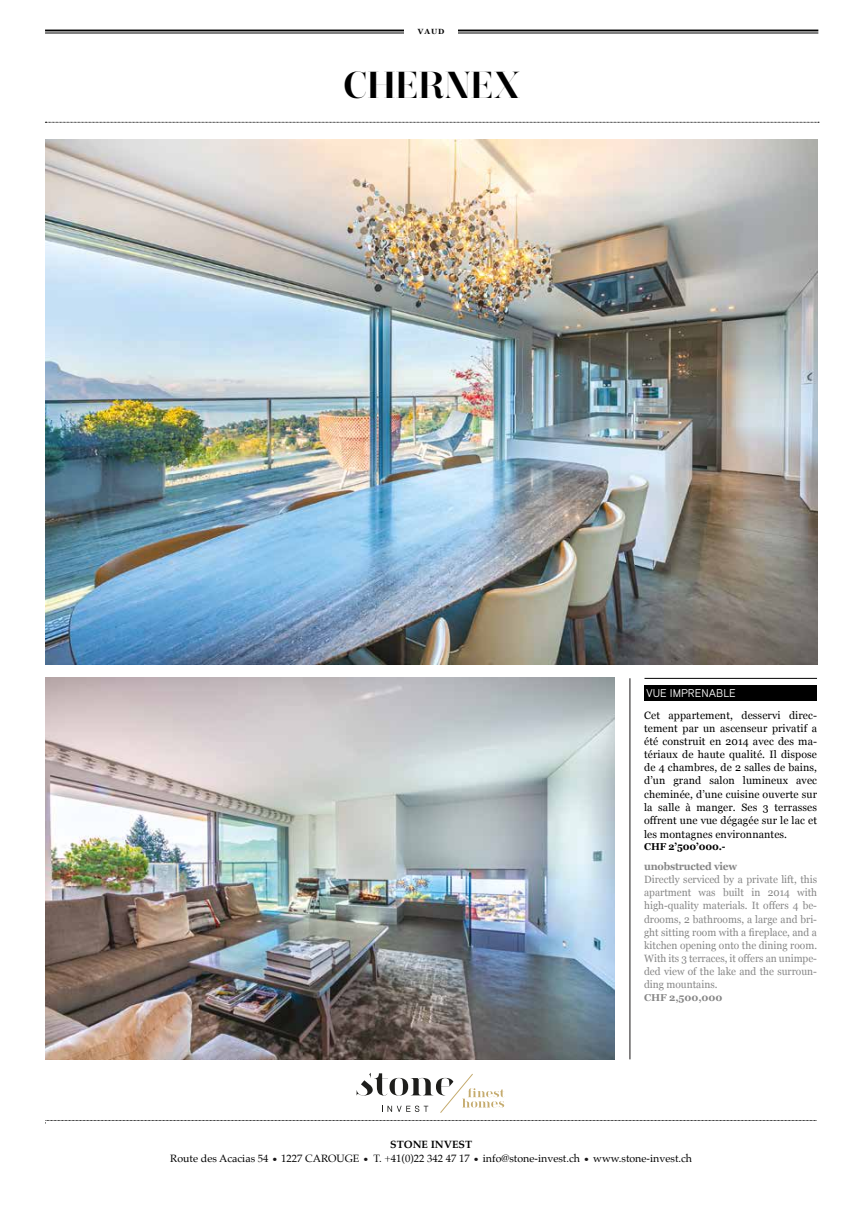
<style>
.page{position:relative;width:862px;height:1209px;background:#fff}
.page>*{position:absolute;margin:0;border:0;box-sizing:border-box;transform-origin:0 0}
.t1{font:37.5px "Narziss Bold Drops";letter-spacing:.01em;color:#000}
.t2{font:30px "Queens Park";color:#171516}
.t3{font:11.25px "Queens Park";color:#171516}
.t4{font:11.25px "Aaux Pro";color:#fff}
.t5{font:10.62px/13.2px "Georgia";letter-spacing:.01em;color:#000;text-align:justify}
.t6{font:10.62px "Palatino";color:#000}
.t7{font:700 10.62px "Georgia";letter-spacing:-.02em;color:#878787;scale:.95 1}
.t8{font:700 10.62px "Palatino";color:#000}
.t9{font:10.5px/13.1px "Georgia";color:#878787;text-align:justify;scale:.96 1}
.t10{font:700 10px "Georgia";letter-spacing:-.01em;color:#000}
.t11{font:700 10px "Georgia";letter-spacing:-.01em;color:#878787}
.t12{font:700 7.5px "Georgia";color:#000}
</style>
<div class="page">
<svg style="left:356px;top:1073px;width:148px;height:39px"></svg>
<svg style="left:45px;top:1120px;width:772px;height:3px"></svg>
<svg style="left:45px;top:122px;width:773px;height:1px"></svg>
<hr style="left:629px;top:678px;width:1px;height:381px;background:#171516">
<div style="left:644px;top:685px;width:172px;height:16px;background:#000"></div>
<hr style="left:644px;top:678px;width:172px;height:1px;background:#000">
<img style="left:45px;top:139px;width:771px;height:525px">
<img style="left:45px;top:677px;width:568px;height:382px">
<hr style="left:45px;top:30px;width:772px;height:1px;background:#000">
<hr style="left:45px;top:33px;width:772px;height:1px;background:#000">
<div style="left:404px;top:28px;width:53px;height:6px;background:#fff"></div>
<p class="t12" style="left:417px;top:26px;width:28px">VAUD</p>
<h1 class="t1" style="left:343px;top:62px;width:178px">CHERNEX</h1>
<p class="t4" style="left:645px;top:686px;width:91px">VUE IMPRENABLE</p>
<p class="t5" style="left:643px;top:708px;width:174px">Cet appartement, desservi direc&shy;tement par un ascenseur privatif a été construit en 2014 avec des ma&shy;tériaux de haute qualité. Il dispose de 4 chambres, de 2 salles de bains, d’un grand salon lumineux avec cheminée, d’une cuisine ouverte sur la salle à manger. Ses 3 terrasses offrent une vue dégagée sur le lac et les montagnes environnantes.</p>
<p class="t10" style="left:643px;top:839px;width:83px">CHF 2’500’000.-</p>
<p class="t7" style="left:643px;top:858px;width:99px">unobstructed view</p>
<p class="t9" style="left:643px;top:872px;width:181px">Directly serviced by a private lift, this apartment was built in 2014 with high-quality materials. It offers 4 be&shy;drooms, 2 bathrooms, a large and bri&shy;ght sitting room with a fireplace, and a kitchen opening onto the dining room.<br>With its 3 terraces, it offers an unimpe&shy;ded view of the lake and the surroun&shy;ding mountains.</p>
<p class="t11" style="left:643px;top:989px;width:80px">CHF 2,500,000</p>
<p class="t8" style="left:390px;top:1135px;width:83px">STONE INVEST</p>
<p class="t3" style="left:365px;top:1140px;width:104px">T. +41(0)21 318 77 28</p>
<p class="t6" style="left:170px;top:1149px;width:100px">Route des Acacias 54</p>
<h2 class="t2" style="left:271px;top:1133px;width:9px">.</h2>
<p class="t6" style="left:281px;top:1149px;width:80px">1227 CAROUGE</p>
<h2 class="t2" style="left:362px;top:1133px;width:9px">.</h2>
<p class="t6" style="left:373px;top:1149px;width:98px">T. +41(0)22 342 47 17</p>
<h2 class="t2" style="left:472px;top:1133px;width:9px">.</h2>
<p class="t6" style="left:482px;top:1149px;width:99px">info@stone-invest.ch</p>
<h2 class="t2" style="left:582px;top:1133px;width:9px">.</h2>
<p class="t6" style="left:593px;top:1149px;width:100px">www.stone-invest.ch</p>
</div>
